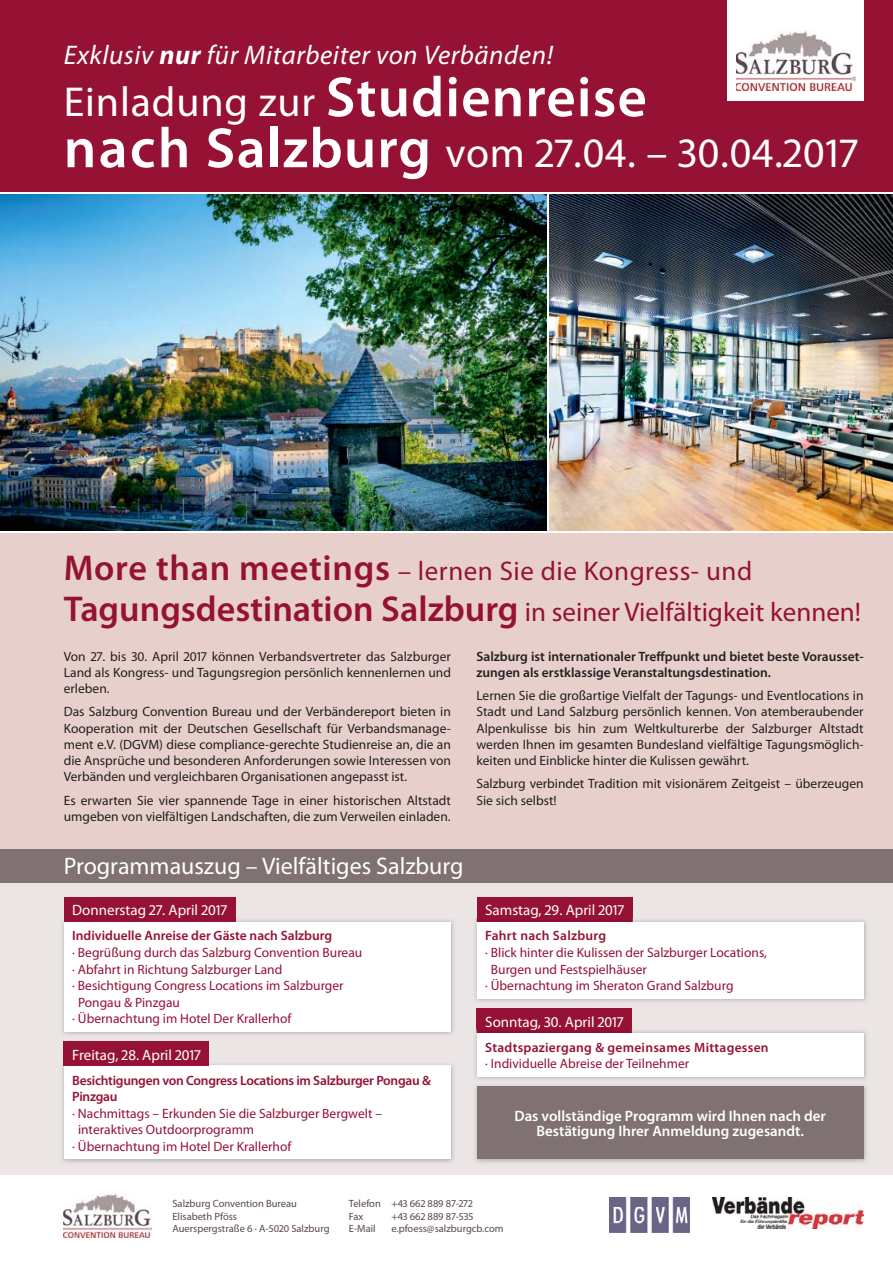
<style>
.page{position:relative;width:893px;height:1263px;background:#fff}
.page>*{position:absolute;margin:0;border:0;box-sizing:border-box;transform-origin:0 0}
.t1{font:42px/51px "Myriad Pro";letter-spacing:.02em;color:#fff}
.t2{font:27px/40.8px "Myriad Pro";color:#951234}
.t3{font:italic 27px "Myriad Pro";letter-spacing:.02em;color:#fff}
.t4{font:24px "Myriad Pro";color:#fff}
.t5{font:15px "Myriad Pro";color:#fff}
.t6{font:600 15px/15.6px "Myriad Pro";color:#fff;text-align:center}
.t7{font:15px "Myriad Pro";color:#fcfcfc}
.t8{font:13.5px/16.2px "Myriad Pro";color:#231f20;text-align:justify}
.t9{font:13.5px "Myriad Pro";color:#951234}
.t10{font:600 13.5px/16.2px "Myriad Pro";color:#231f20}
.t11{font:600 13.5px/16.5px "Myriad Pro";letter-spacing:-.02em;color:#951234}
.t12{font:600 13.5px "Myriad Pro";letter-spacing:.02em;color:#951234}
.t13{font:600 13.5px "Myriad Pro";color:#951234}
.t14{font:10.5px/12.6px "Myriad Pro";color:#584849}
.s1{font-weight:700}
.s2{font-weight:600;font-size:57px}
.s3{font-weight:600;font-size:36px}
</style>
<div class="page">
<div style="left:0;top:0;width:893px;height:1174px;background:#e7d0cc"></div>
<div style="left:0;top:0;width:893px;height:211px;background:#951234"></div>
<div style="left:0;top:849px;width:893px;height:326px;background:#ebe6e5"></div>
<img style="left:0;top:192px;width:893px;height:341px">
<img style="left:62px;top:918px;width:392px;height:117px">
<div style="left:64px;top:922px;width:387px;height:109px;background:#fff"></div>
<img style="left:62px;top:1062px;width:392px;height:101px">
<div style="left:64px;top:1066px;width:387px;height:93px;background:#fff"></div>
<div style="left:64px;top:1042px;width:145px;height:24px;background:#951234"></div>
<div style="left:64px;top:898px;width:171px;height:24px;background:#951234"></div>
<div style="left:477px;top:898px;width:155px;height:24px;background:#951234"></div>
<div style="left:477px;top:1009px;width:155px;height:24px;background:#951234"></div>
<img style="left:475px;top:918px;width:392px;height:84px">
<img style="left:477px;top:918px;width:155px;height:4px">
<img style="left:486px;top:918px;width:138px;height:1px">
<div style="left:477px;top:922px;width:387px;height:76px;background:#fff"></div>
<img style="left:475px;top:1029px;width:392px;height:134px">
<img style="left:477px;top:1029px;width:155px;height:4px">
<img style="left:486px;top:1029px;width:137px;height:1px">
<div style="left:477px;top:1033px;width:387px;height:43px;background:#fff"></div>
<div style="left:477px;top:1087px;width:387px;height:72px;background:#807172"></div>
<img style="left:713px;top:1198px;width:151px;height:30px">
<img style="left:609px;top:1198px;width:80px;height:34px">
<img style="left:0;top:195px;width:546px;height:335px">
<img style="left:550px;top:195px;width:343px;height:335px">
<img style="left:64px;top:1193px;width:88px;height:44px">
<div style="left:728px;top:0;width:136px;height:100px;background:#fff"></div>
<img style="left:736px;top:31px;width:119px;height:59px">
<div style="left:0;top:849px;width:893px;height:33px;background:#807172"></div>
<h2 class="t3" style="left:64px;top:45px;width:491px">Exklusiv <span class="s1">nur</span> für Mitarbeiter von Verbänden!</h2>
<h1 class="t1" style="left:64px;top:81px;width:795px">Einladung zur <span class="s2">Studienreise<br>nach Salzburg</span> vom 27.04. – 30.04.2017</h1>
<h2 class="t2" style="left:64px;top:553px;width:799px"><span class="s3">More than meetings</span> – lernen Sie die Kongress- und<br><span class="s3">Tagungsdestination Salzburg</span> in seiner Vielfältigkeit kennen!</h2>
<p class="t8" style="left:64px;top:649px;width:389px">Von 27. bis 30. April 2017 können Verbandsvertreter das Salzburger Land als Kongress- und Tagungsregion persönlich kennenlernen und erleben.</p>
<p class="t8" style="left:64px;top:705px;width:389px">Das Salzburg Convention Bureau und der Verbändereport bieten in Kooperation mit der Deutschen Gesellschaft für Verbandsmanage&shy;ment e.V. (DGVM) diese compliance-gerechte Studienreise an, die an die Ansprüche und besonderen Anforderungen sowie Interessen von Verbänden und vergleichbaren Organisationen angepasst ist.</p>
<p class="t8" style="left:64px;top:793px;width:389px">Es erwarten Sie vier spannende Tage in einer historischen Altstadt umgeben von vielfältigen Landschaften, die zum Verweilen einladen.</p>
<h3 class="t4" style="left:64px;top:857px;width:401px">Programmauszug – Vielfältiges Salzburg</h3>
<p class="t10" style="left:476px;top:649px;width:389px">Salzburg ist internationaler Treffpunkt und bietet beste Vorausset&shy;zungen als erstklassige Veranstaltungsdestination.</p>
<p class="t8" style="left:476px;top:689px;width:389px">Lernen Sie die großartige Vielfalt der Tagungs- und Eventlocations in Stadt und Land Salzburg persönlich kennen. Von atemberaubender Alpenkulisse bis hin zum Weltkulturerbe der Salzburger Altstadt werden Ihnen im gesamten Bundesland vielfältige Tagungsmöglich&shy;keiten und Einblicke hinter die Kulissen gewährt.</p>
<p class="t8" style="left:476px;top:777px;width:389px">Salzburg verbindet Tradition mit visionärem Zeitgeist – überzeugen<br>Sie sich selbst!</p>
<p class="t5" style="left:72px;top:905px;width:156px">Donnerstag 27. April 2017</p>
<p class="t5" style="left:485px;top:905px;width:140px">Samsta , 29. A ril 2017</p>
<p class="t7" style="left:530px;top:905px;width:10px">g</p>
<p class="t7" style="left:575px;top:905px;width:10px">p</p>
<p class="t12" style="left:485px;top:931px;width:123px">Fahrt nach Salzburg</p>
<p class="t9" style="left:485px;top:947px;width:283px">· Blick hinter die Kulissen der Salzburger Locations,</p>
<p class="t9" style="left:491px;top:964px;width:157px">Burgen und Festspielhäuser</p>
<p class="t9" style="left:485px;top:980px;width:250px">· Übernachtung im Sheraton Grand Salzburg</p>
<p class="t7" style="left:530px;top:1016px;width:10px">g</p>
<p class="t7" style="left:574px;top:1016px;width:10px">p</p>
<p class="t12" style="left:485px;top:1042px;width:285px">Stadtspaziergang &amp; gemeinsames Mittagessen</p>
<p class="t9" style="left:485px;top:1058px;width:205px">· Individuelle Abreise der Teilnehmer</p>
<p class="t13" style="left:72px;top:931px;width:262px">Individuelle Anreise der Gäste nach Salzburg</p>
<p class="t9" style="left:72px;top:947px;width:292px">· Begrüßung durch das Salzburg Convention Bureau</p>
<p class="t9" style="left:72px;top:964px;width:212px">· Abfahrt in Richtung Salzburger Land</p>
<p class="t9" style="left:72px;top:980px;width:273px">· Besichtigung Congress Locations im Salzburger</p>
<p class="t9" style="left:78px;top:997px;width:104px">Pongau &amp; Pinzgau</p>
<p class="t9" style="left:72px;top:1013px;width:221px">· Übernachtung im Hotel Der Krallerhof</p>
<p class="t5" style="left:485px;top:1016px;width:140px">Sonnta , 30. A ril 2017</p>
<p class="t5" style="left:72px;top:1049px;width:130px">Freitag, 28. April 2017</p>
<p class="t11" style="left:72px;top:1073px;width:360px">Besichtigungen von Congress Locations im Salzburger Pongau &amp;<br>Pinzgau</p>
<p class="t9" style="left:72px;top:1108px;width:311px">· Nachmittags – Erkunden Sie die Salzburger Bergwelt –</p>
<p class="t9" style="left:78px;top:1124px;width:178px">interaktives Outdoorprogramm</p>
<p class="t9" style="left:72px;top:1141px;width:221px">· Übernachtung im Hotel Der Krallerhof</p>
<p class="t6" style="left:514px;top:1109px;width:313px">Das vollständige Programm wird Ihnen nach der<br>Bestätigung Ihrer Anmeldung zugesandt.</p>
<p class="t14" style="left:172px;top:1198px;width:159px">Salzburg Convention Bureau<br>Elisabeth Pföss<br>Auerspergstraße 6 · A-5020 Salzburg</p>
<p class="t14" style="left:349px;top:1198px;width:125px">Telefon +43 662 889 87-272<br>Fax</p>
<p class="t14" style="left:391px;top:1211px;width:83px">+43 662 889 87-535</p>
<p class="t14" style="left:349px;top:1223px;width:28px">E-Mail</p>
<p class="t14" style="left:391px;top:1223px;width:114px">e.pfoess@salzburgcb.com</p>
</div>
